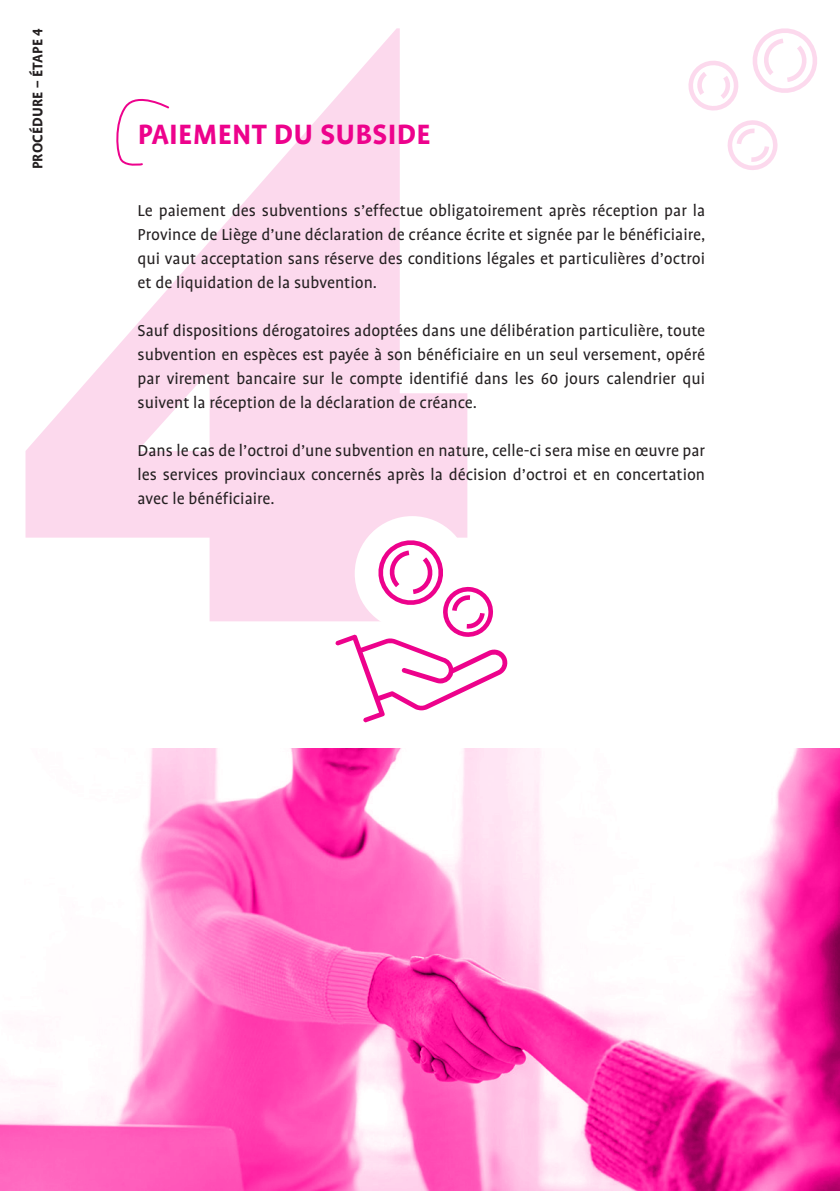
<style>
.page{position:relative;width:840px;height:1191px;background:#fff}
.page>*{position:absolute;margin:0;border:0;box-sizing:border-box;transform-origin:0 0}
.t1{font:760px "Bovine MVB";color:#ed028c}
.t2{font:700 32px "Profile OT";letter-spacing:.01em;color:#ed028c}
.t3{font:18px/24px "Profile OT";color:#231f20;text-align:justify}
.t4{font:700 16px "Profile OT";letter-spacing:.01em;color:#231f20}
</style>
<div class="page">
<svg style="left:0;top:748px;width:839px;height:443px"></svg>
<svg style="left:335px;top:540px;width:173px;height:182px"></svg>
<svg style="left:688px;top:28px;width:129px;height:142px"></svg>
<svg style="left:116px;top:99px;width:54px;height:67px"></svg>
<h1 class="t1" style="left:12px;top:-48px;width:457px">4</h1>
<p class="t4" style="left:29px;top:169px;width:142px;rotate:-90deg">PROCÉDURE – ÉTAPE 4</p>
<h2 class="t2" style="left:138px;top:116px;width:294px">PAIEMENT DU SUBSIDE</h2>
<p class="t3" style="left:137px;top:199px;width:569px">Le paiement des subventions s’effectue obligatoirement après réception par la Province de Liège d’une déclaration de créance écrite et signée par le bénéficiaire, qui vaut acceptation sans réserve des conditions légales et particulières d’octroi et de liquidation de la subvention.</p>
<p class="t3" style="left:137px;top:319px;width:568px">Sauf dispositions dérogatoires adoptées dans une délibération particulière, toute subvention en espèces est payée à son bénéficiaire en un seul versement, opéré par virement bancaire sur le compte identifié dans les 60 jours calendrier qui suivent la réception de la déclaration de créance.</p>
<p class="t3" style="left:137px;top:439px;width:568px">Dans le cas de l’octroi d’une subvention en nature, celle-ci sera mise en œuvre par les services provinciaux concernés après la décision d’octroi et en concertation avec le bénéficiaire.</p>
</div>
